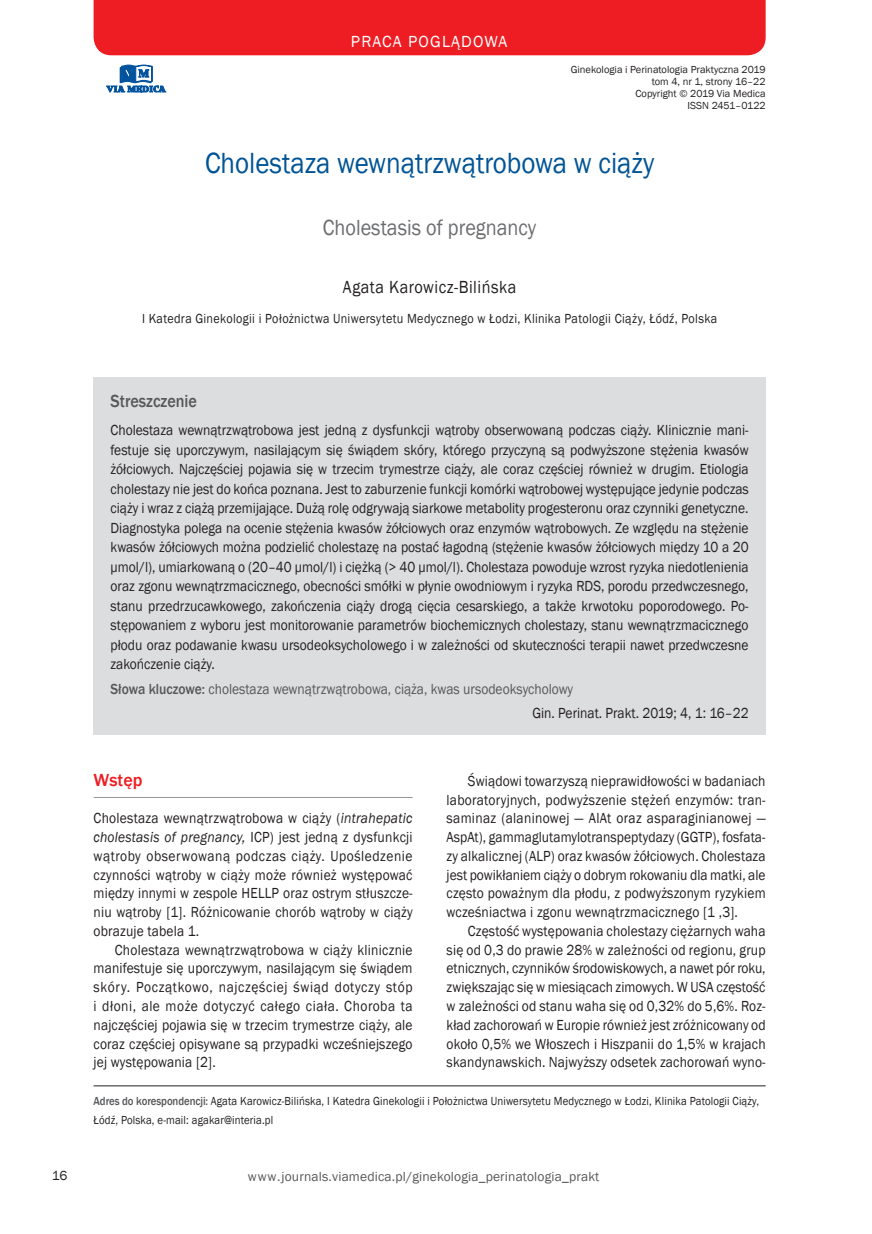
<style>
.page{position:relative;width:872px;height:1234px;background:#fff}
.page>*{position:absolute;margin:0;border:0;box-sizing:border-box;transform-origin:0 0}
._01_Tytul_artykulu{font:30px "Franklin Gothic";color:#005495;scale:.9 1}
._01_Tytul_artykulu_a{font:22.5px "Franklin Gothic";color:#6c6d70;scale:.9 1}
._02_Autorzy_MK{font:18px "Franklin Gothic";letter-spacing:.03em;color:#231f20;scale:.9 1}
._04A_Streszczenie_ty{font:500 18px "Franklin Gothic";color:#57585a;scale:.9 1}
._06_Srodtytul_1_z_li{font:500 18px "Franklin Gothic";color:#ee1d23}
.t1{font:16.5px "Franklin Gothic";letter-spacing:.07em;color:#fff}
._04B_Streszczenie{font:15px/19.5px "Franklin Gothic";color:#231f20;text-align:justify;scale:.9 1}
._05B_Tekst{font:15px/18.8px "Franklin Gothic";letter-spacing:.01em;color:#231f20;text-align:justify;scale:.9 1}
._05A_Tekst_pierwszy{font:15px/18.8px "Franklin Gothic";letter-spacing:.01em;color:#231f20;text-align:justify;scale:.9 1}
._04E_Streszczenie_sl{font:15px "Franklin Gothic";color:#57585a;scale:.9 1}
._03_Afiliacje_MK{font:13.5px "Franklin Gothic";letter-spacing:.025em;color:#231f20;scale:.9 1}
.t2{font:13.5px "Franklin Gothic";letter-spacing:.01em;color:#57585a}
._03_Afiliacje_MK-2{font:13.5px "Franklin Gothic";letter-spacing:.025em;color:#231f20}
._16_-_Adres_do_kores{font:12px/18.8px "Franklin Gothic";letter-spacing:.01em;color:#231f20;scale:.9 1}
.t3{font:10.5px/12px "Franklin Gothic";color:#231f20;text-align:right}
.s1{font-weight:500}
.s2{font-weight:500;color:#57585a}
.s3{font-style:italic}
</style>
<div class="page">
<div style="left:94px;top:0;width:671px;height:55px;background:#ee1d23"></div>
<svg style="left:107px;top:65px;width:59px;height:27px"></svg>
<div style="left:94px;top:377px;width:671px;height:358px;background:#dcdddf"></div>
<hr style="left:94px;top:796px;width:318px;height:1px;background:#939598">
<hr style="left:94px;top:1085px;width:671px;height:1px;background:#231f20">
<p class="t1" style="left:351px;top:31px;width:158px">PRACA POGLĄDOWA</p>
<p class="t3" style="left:571px;top:64px;width:196px">Ginekologia i Perinatologia Praktyczna 2019 tom 4, nr 1, strony 16–22<br>Copyright © 2019 Via Medica<br>ISSN 2451–0122</p>
<p class="_01_Tytul_artykulu" style="left:205px;top:145px;width:500px">Cholestaza wewnątrzwątrobowa w ciąży</p>
<p class="_01_Tytul_artykulu_a" style="left:323px;top:213px;width:239px">Cholestasis of pregnancy</p>
<p class="_02_Autorzy_MK" style="left:343px;top:276px;width:194px">Agata Karowicz-Bilińska</p>
<p class="_03_Afiliacje_MK" style="left:142px;top:309px;width:640px">I Katedra Ginekologii i Położnictwa Uniwersytetu Medycznego w Łodzi, Klinika Patologii Ciąży, Łódź, Polska</p>
<p class="_04A_Streszczenie_ty" style="left:111px;top:390px;width:98px">Streszczenie</p>
<p class="_04B_Streszczenie" style="left:111px;top:421px;width:710px">Cholestaza wewnątrzwątrobowa jest jedną z dysfunkcji wątroby obserwowaną podczas ciąży. Klinicznie mani&shy;festuje się uporczywym, nasilającym się świądem skóry, którego przyczyną są podwyższone stężenia kwasów żółciowych. Najczęściej pojawia się w trzecim trymestrze ciąży, ale coraz częściej również w drugim. Etiologia cholestazy nie jest do końca poznana. Jest to zaburzenie funkcji komórki wątrobowej występujące jedynie podczas ciąży i wraz z ciążą przemijające. Dużą rolę odgrywają siarkowe metabolity progesteronu oraz czynniki genetyczne.<br>Diagnostyka polega na ocenie stężenia kwasów żółciowych oraz enzymów wątrobowych. Ze względu na stężenie kwasów żółciowych można podzielić cholestazę na postać łagodną (stężenie kwasów żółciowych między 10 a 20 μmol/l), umiarkowaną o (20–40 μmol/l) i ciężką (&gt; 40 μmol/l). Cholestaza powoduje wzrost ryzyka niedotlenienia oraz zgonu wewnątrzmacicznego, obecności smółki w płynie owodniowym i ryzyka RDS, porodu przedwczesnego, stanu przedrzucawkowego, zakończenia ciąży drogą cięcia cesarskiego, a także krwotoku poporodowego. Po&shy;stępowaniem z wyboru jest monitorowanie parametrów biochemicznych cholestazy, stanu wewnątrzmacicznego płodu oraz podawanie kwasu ursodeoksycholowego i w zależności od skuteczności terapii nawet przedwczesne zakończenie ciąży.</p>
<p class="_04E_Streszczenie_sl" style="left:111px;top:679px;width:515px"><span class="s1">Słowa kluczowe:</span> cholestaza wewnątrzwątrobowa, ciąża, kwas ursodeoksycholowy</p>
<p class="_04B_Streszczenie" style="left:532px;top:703px;width:242px">Gin. Perinat. Prakt. 2019; 4, 1: 16–22</p>
<p class="_05B_Tekst" style="left:446px;top:771px;width:356px;text-indent:21px">Świądowi towarzyszą nieprawidłowości w badaniach laboratoryjnych, podwyższenie stężeń enzymów: tran&shy;saminaz (alaninowej — AlAt oraz asparaginianowej — AspAt), gammaglutamylotranspeptydazy (GGTP), fosfata&shy;zy alkalicznej (ALP) oraz kwasów żółciowych. Cholestaza jest powikłaniem ciąży o dobrym rokowaniu dla matki, ale często poważnym dla płodu, z podwyższonym ryzykiem wcześniactwa i zgonu wewnątrzmacicznego [1 ,3].</p>
<p class="_05B_Tekst" style="left:446px;top:921px;width:356px;text-indent:21px">Częstość występowania cholestazy ciężarnych waha się od 0,3 do prawie 28% w zależności od regionu, grup etnicznych, czynników środowiskowych, a nawet pór roku, zwiększając się w miesiącach zimowych. W USA częstość w zależności od stanu waha się od 0,32% do 5,6%. Roz&shy;kład zachorowań w Europie również jest zróżnicowany od około 0,5% we Włoszech i Hiszpanii do 1,5% w krajach skandynawskich. Najwyższy odsetek zachorowań wyno-</p>
<p class="_16_-_Adres_do_kores" style="left:94px;top:1091px;width:741px"><span class="s2">Adres do korespondencji:</span> Agata Karowicz-Bilińska, I Katedra Ginekologii i Położnictwa Uniwersytetu Medycznego w Łodzi, Klinika Patologii Ciąży,<br>Łódź, Polska, e-mail: agakar@interia.pl</p>
<p class="_06_Srodtytul_1_z_li" style="left:94px;top:768px;width:50px">Wstęp</p>
<p class="_05A_Tekst_pierwszy" style="left:94px;top:809px;width:356px">Cholestaza wewnątrzwątrobowa w ciąży (<span class="s3">intrahepatic cholestasis of pregnancy,</span> ICP) jest jedną z dysfunkcji wątroby obserwowaną podczas ciąży. Upośledzenie czynności wątroby w ciąży może również występować między innymi w zespole HELLP oraz ostrym stłuszcze&shy;niu wątroby [1]. Różnicowanie chorób wątroby w ciąży obrazuje tabela 1.</p>
<p class="_05B_Tekst" style="left:94px;top:940px;width:356px;text-indent:21px">Cholestaza wewnątrzwątrobowa w ciąży klinicznie manifestuje się uporczywym, nasilającym się świądem skóry. Początkowo, najczęściej świąd dotyczy stóp i dłoni, ale może dotyczyć całego ciała. Choroba ta najczęściej pojawia się w trzecim trymestrze ciąży, ale coraz częściej opisywane są przypadki wcześniejszego jej występowania [2].</p>
<p class="_03_Afiliacje_MK-2" style="left:52px;top:1166px;width:17px">16</p>
<p class="t2" style="left:248px;top:1167px;width:353px">www.journals.viamedica.pl/ginekologia_perinatologia_prakt</p>
</div>
